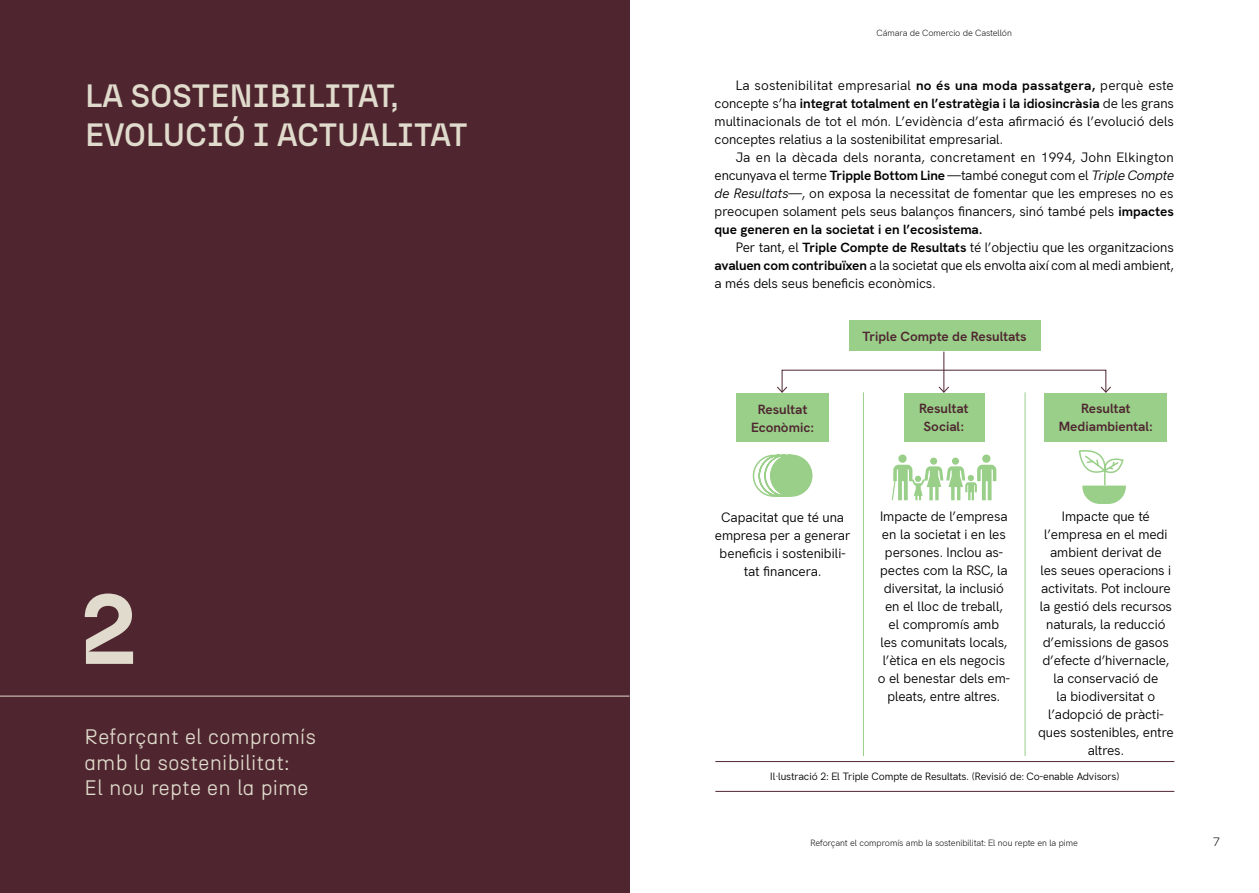
<style>
.page{position:relative;width:1259px;height:893px;background:#fff}
.page>*{position:absolute;margin:0;border:0;box-sizing:border-box;transform-origin:0 0}
.t1{font:700 98.85px "N27";color:#e0dbcc}
.t2{font:500 32.25px/38.7px "N27";color:#e0dbcc}
.t3{font:300 21px/25.2px "N27";letter-spacing:.01em;color:#e0dbcc}
.t4{font:13.5px/18px "Hanken Grotesk";letter-spacing:-.01em;color:#000;text-align:justify}
.t5{font:700 13.5px/18px "Hanken Grotesk";letter-spacing:-.005em;color:#4f2630;text-align:center}
.t6{font:300 12px "Hanken Grotesk";color:#000}
.t7{font:10.5px "Hanken Grotesk";letter-spacing:-.01em;color:#000}
.t8{font:300 9px "Hanken Grotesk";letter-spacing:-.01em;color:#000}
.s1{font-weight:700}
.s2{font-style:italic}
</style>
<div class="page">
<div style="left:736px;top:393px;width:92px;height:48px;background:#99cf89"></div>
<div style="left:849px;top:321px;width:191px;height:30px;background:#99cf89"></div>
<div style="left:904px;top:393px;width:80px;height:48px;background:#99cf89"></div>
<div style="left:1044px;top:393px;width:123px;height:48px;background:#99cf89"></div>
<div style="left:0;top:0;width:629px;height:893px;background:#4f2630"></div>
<hr style="left:0;top:696px;width:629px;height:1px;background:#e0dbcc">
<hr style="left:715px;top:761px;width:459px;height:1px;background:#4f2630">
<hr style="left:715px;top:791px;width:459px;height:1px;background:#4f2630">
<hr style="left:863px;top:392px;width:1px;height:364px;background:#99cf89">
<hr style="left:1024px;top:392px;width:1px;height:364px;background:#99cf89">
<hr style="left:943px;top:352px;width:1px;height:40px;background:#4f2630">
<svg style="left:938px;top:386px;width:11px;height:7px"></svg>
<svg style="left:777px;top:386px;width:11px;height:7px"></svg>
<svg style="left:1100px;top:386px;width:11px;height:7px"></svg>
<svg style="left:1078px;top:450px;width:48px;height:54px"></svg>
<div style="left:771px;top:455px;width:40px;height:41px;background:#99cf89;border-radius:50%"></div>
<div style="left:770px;top:454px;width:42px;height:43px;border:2px solid #99cf89;border-radius:50%"></div>
<svg style="left:752px;top:454px;width:40px;height:43px"></svg>
<div style="left:898px;top:454px;width:8px;height:9px;background:#99cf89;border-radius:50%"></div>
<div style="left:982px;top:454px;width:8px;height:9px;background:#99cf89;border-radius:50%"></div>
<div style="left:952px;top:458px;width:7px;height:7px;background:#99cf89;border-radius:50%"></div>
<div style="left:930px;top:458px;width:7px;height:7px;background:#99cf89;border-radius:50%"></div>
<svg style="left:891px;top:465px;width:105px;height:35px"></svg>
<h2 class="t2" style="left:85px;top:76px;width:384px">LA SOSTENIBILITAT,<br>EVOLUCIÓ I ACTUALITAT</h2>
<h1 class="t1" style="left:80px;top:567px;width:59px">2</h1>
<h3 class="t3" style="left:84px;top:724px;width:233px">Reforçant el compromís amb la sostenibilitat:<br>El nou repte en la pime</h3>
<p class="t8" style="left:876px;top:26px;width:137px">Cámara de Comercio de Castellón</p>
<p class="t4" style="left:714px;top:75px;width:461px;text-indent:21px">La sostenibilitat empresarial <span class="s1">no és una moda passatgera,</span> perquè este concepte s’ha <span class="s1">integrat totalment en l’estratègia i la idiosincràsia</span> de les grans multinacionals de tot el món. L’evidència d’esta afirmació és l’evolució dels conceptes relatius a la sostenibilitat empresarial.</p>
<p class="t4" style="left:714px;top:147px;width:461px;text-indent:21px">Ja en la dècada dels noranta, concretament en 1994, John Elkington encunyava el terme <span class="s1">Tripple Bottom Line</span> —també conegut com el <span class="s2">Triple Compte de Resultats</span>—, on exposa la necessitat de fomentar que les empreses no es preocupen solament pels seus balanços financers, sinó també pels <span class="s1">impactes que generen en la societat i en l’ecosistema.</span></p>
<p class="t4" style="left:714px;top:237px;width:461px;text-indent:21px">Per tant, el <span class="s1">Triple Compte de Resultats</span> té l’objectiu que les organitzacions <span class="s1">avaluen com contribuïxen</span> a la societat que els envolta així com al medi ambient, a més dels seus beneficis econòmics.</p>
<p class="t5" style="left:751px;top:399px;width:65px">Resultat<br>Econòmic:</p>
<p class="t5" style="left:862px;top:326px;width:166px">Triple Compte de Resultats</p>
<p class="t5" style="left:919px;top:398px;width:51px">Resultat<br>Social:</p>
<p class="t5" style="left:1058px;top:398px;width:96px">Resultat<br>Mediambiental:</p>
<p class="t4" style="left:715px;top:507px;width:137px;text-align:center">Capacitat que té una empresa per a generar beneficis i sostenibili&shy;tat financera.</p>
<p class="t4" style="left:878px;top:506px;width:134px;text-align:center">Impacte de l’empresa en la societat i en les persones. Inclou as&shy;pectes com la RSC, la diversitat, la inclusió en el lloc de treball,<br>el compromís amb<br>les comunitats locals, l’ètica en els negocis o el benestar dels em&shy;pleats, entre altres.</p>
<p class="t4" style="left:1038px;top:506px;width:137px;text-align:center">Impacte que té l’empresa en el medi ambient derivat de<br>les seues operacions i activitats. Pot incloure la gestió dels recursos naturals, la reducció d’emissions de gasos d’efecte d’hivernacle, la conservació de<br>la biodiversitat o l’adopció de pràcti&shy;ques sostenibles, entre altres.</p>
<p class="t7" style="left:770px;top:768px;width:351px">Il·lustració 2: El Triple Compte de Resultats. (Revisió de: Co-enable Advisors)</p>
<p class="t8" style="left:810px;top:836px;width:269px">Reforçant el compromís amb la sostenibilitat: El nou repte en la pime</p>
<p class="t6" style="left:1213px;top:833px;width:8px">7</p>
</div>
